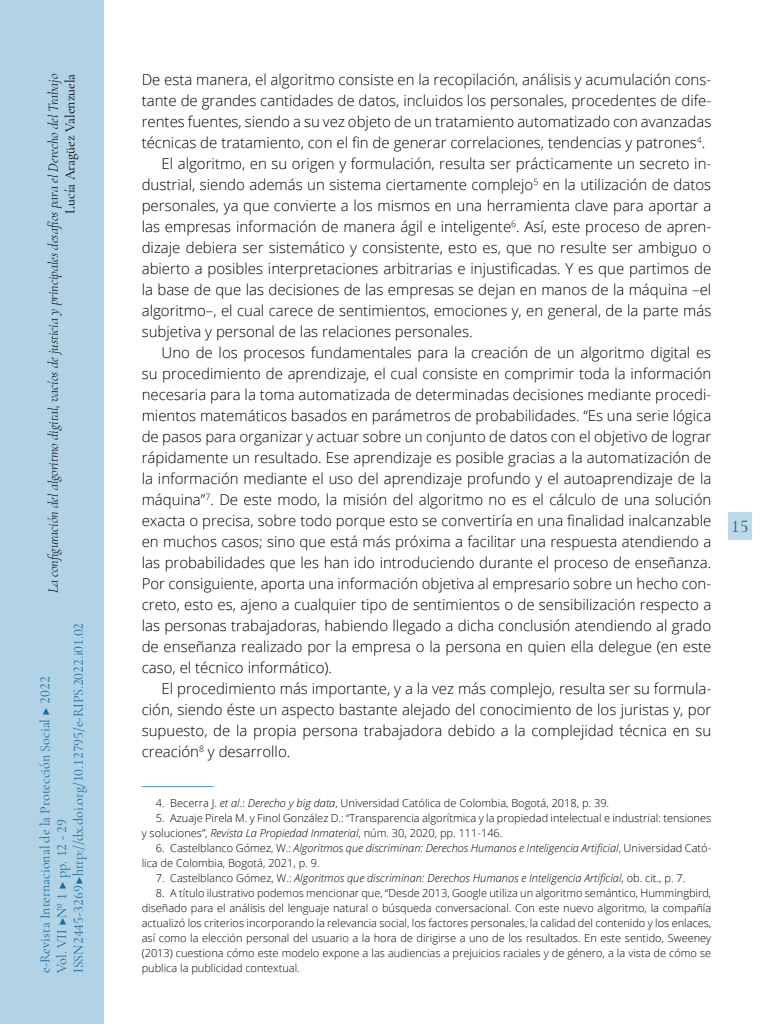
<style>
.page{position:relative;width:768px;height:1024px;background:#fff}
.page>*{position:absolute;margin:0;border:0;box-sizing:border-box;transform-origin:0 0}
.t1{font:500 18px "Cormorant Garamond";color:#1b6b9f}
._00_bsc{font:300 15px/21px "Open Sans";color:#000;text-align:justify}
.t2{font:14px/16.8px "Cormorant Garamond";color:#1b6b9f}
.t3{font:italic 300 14px "Cormorant Garamond";color:#000}
.t4{font:14px "Cormorant Garamond";color:#000}
.zz_notas{font:300 11px/15px "Open Sans";color:#000}
.zz_notas-2{font:italic 300 11px "Open Sans";color:#000}
.s1{font-style:italic}
.s2{font-style:normal}
</style>
<div class="page">
<hr style="left:142px;top:786px;width:72px;height:1px;background:#4b94b9">
<div style="left:0;top:0;width:103px;height:1024px;background:#b1d3e5"></div>
<div style="left:728px;top:512px;width:23px;height:28px;background:#bedae8"></div>
<p class="t3" style="left:45px;top:593px;width:521px;rotate:-90deg">La configuración del algoritmo digital, vacíos de justicia y principales desafíos para el Derecho del Trabajo</p>
<p class="t4" style="left:62px;top:214px;width:141px;rotate:-90deg">Lucía Aragüez Valenzuela</p>
<p class="t2" style="left:36px;top:973px;width:352px;rotate:-90deg">e-Revista Internacional de la Protección Social ▶ 2022<br>Vol. VII ▶Nº 1 ▶ pp. 12 - 29<br>ISSN 2445-3269 ▶ http://dx.doi.org/10.12795/e-RIPS.2022.i01.02</p>
<p class="_00_bsc" style="left:142px;top:69px;width:571px">De esta manera, el algoritmo consiste en la recopilación, análisis y acumulación cons&shy;tante de grandes cantidades de datos, incluidos los personales, procedentes de dife&shy;rentes fuentes, siendo a su vez objeto de un tratamiento automatizado con avanzadas técnicas de tratamiento, con el fin de generar correlaciones, tendencias y patrones<sup>4</sup>.</p>
<p class="_00_bsc" style="left:142px;top:153px;width:571px;text-indent:20px">El algoritmo, en su origen y formulación, resulta ser prácticamente un secreto in&shy;dustrial, siendo además un sistema ciertamente complejo<sup>5</sup> en la utilización de datos personales, ya que convierte a los mismos en una herramienta clave para aportar a las empresas información de manera ágil e inteligente<sup>6</sup>. Así, este proceso de apren&shy;dizaje debiera ser sistemático y consistente, esto es, que no resulte ser ambiguo o abierto a posibles interpretaciones arbitrarias e injustificadas. Y es que partimos de la base de que las decisiones de las empresas se dejan en manos de la máquina –el algoritmo–, el cual carece de sentimientos, emociones y, en general, de la parte más subjetiva y personal de las relaciones personales.</p>
<p class="_00_bsc" style="left:142px;top:342px;width:571px;text-indent:20px">Uno de los procesos fundamentales para la creación de un algoritmo digital es su procedimiento de aprendizaje, el cual consiste en comprimir toda la información necesaria para la toma automatizada de determinadas decisiones mediante procedi&shy;mientos matemáticos basados en parámetros de probabilidades. “Es una serie lógica de pasos para organizar y actuar sobre un conjunto de datos con el objetivo de lograr rápidamente un resultado. Ese aprendizaje es posible gracias a la automatización de la información mediante el uso del aprendizaje profundo y el autoaprendizaje de la máquina”<sup>7</sup>. De este modo, la misión del algoritmo no es el cálculo de una solución exacta o precisa, sobre todo porque esto se convertiría en una finalidad inalcanzable en muchos casos; sino que está más próxima a facilitar una respuesta atendiendo a las probabilidades que les han ido introduciendo durante el proceso de enseñanza.<br>Por consiguiente, aporta una información objetiva al empresario sobre un hecho con&shy;creto, esto es, ajeno a cualquier tipo de sentimientos o de sensibilización respecto a las personas trabajadoras, habiendo llegado a dicha conclusión atendiendo al grado de enseñanza realizado por la empresa o la persona en quien ella delegue (en este caso, el técnico informático).</p>
<p class="_00_bsc" style="left:142px;top:678px;width:571px;text-indent:20px">El procedimiento más importante, y a la vez más complejo, resulta ser su formula&shy;ción, siendo éste un aspecto bastante alejado del conocimiento de los juristas y, por supuesto, de la propia persona trabajadora debido a la complejidad técnica en su creación<sup>8</sup> y desarrollo.</p>
<p class="zz_notas" style="left:156px;top:795px;width:455px">4. Becerra J. <span class="s1">et al</span>.: <span class="s1">Derecho y big data</span>, Universidad Católica de Colombia, Bogotá, 2018, p. 39.</p>
<p class="zz_notas" style="left:142px;top:810px;width:571px;text-indent:14px">5. Azuaje Pirela M. y Finol González D.: “Transparencia algorítmica y la propiedad intelectual e industrial: tensiones y soluciones”, <span class="s1">Revista La Propiedad Inmaterial</span>, núm. 30, 2020, pp. 111-146.</p>
<p class="zz_notas" style="left:142px;top:840px;width:571px;text-indent:14px">6. Castelblanco Gómez, W.: <span class="s1">Algoritmos que discriminan: Derechos Humanos e Inteligencia Artificial</span>, Universidad Cató&shy;lica de Colombia, Bogotá, 2021, p. 9.</p>
<p class="zz_notas-2" style="left:156px;top:871px;width:531px"><span class="s2">7. Castelblanco Gómez, W.:</span> Algoritmos que discriminan: Derechos Humanos e Inteligencia Artificial<span class="s2">, ob. cit., p. 7.</span></p>
<p class="zz_notas" style="left:142px;top:885px;width:571px;text-align:justify;text-indent:14px">8. A título ilustrativo podemos mencionar que, “Desde 2013, Google utiliza un algoritmo semántico, Hummingbird, diseñado para el análisis del lenguaje natural o búsqueda conversacional. Con este nuevo algoritmo, la compañía actualizó los criterios incorporando la relevancia social, los factores personales, la calidad del contenido y los enlaces, así como la elección personal del usuario a la hora de dirigirse a uno de los resultados. En este sentido, Sweeney (2013) cuestiona cómo este modelo expone a las audiencias a prejuicios raciales y de género, a la vista de cómo se</p>
<p class="zz_notas" style="left:142px;top:960px;width:160px">publica la publicidad contextual.</p>
<p class="t1" style="left:731px;top:515px;width:19px">15</p>
</div>
